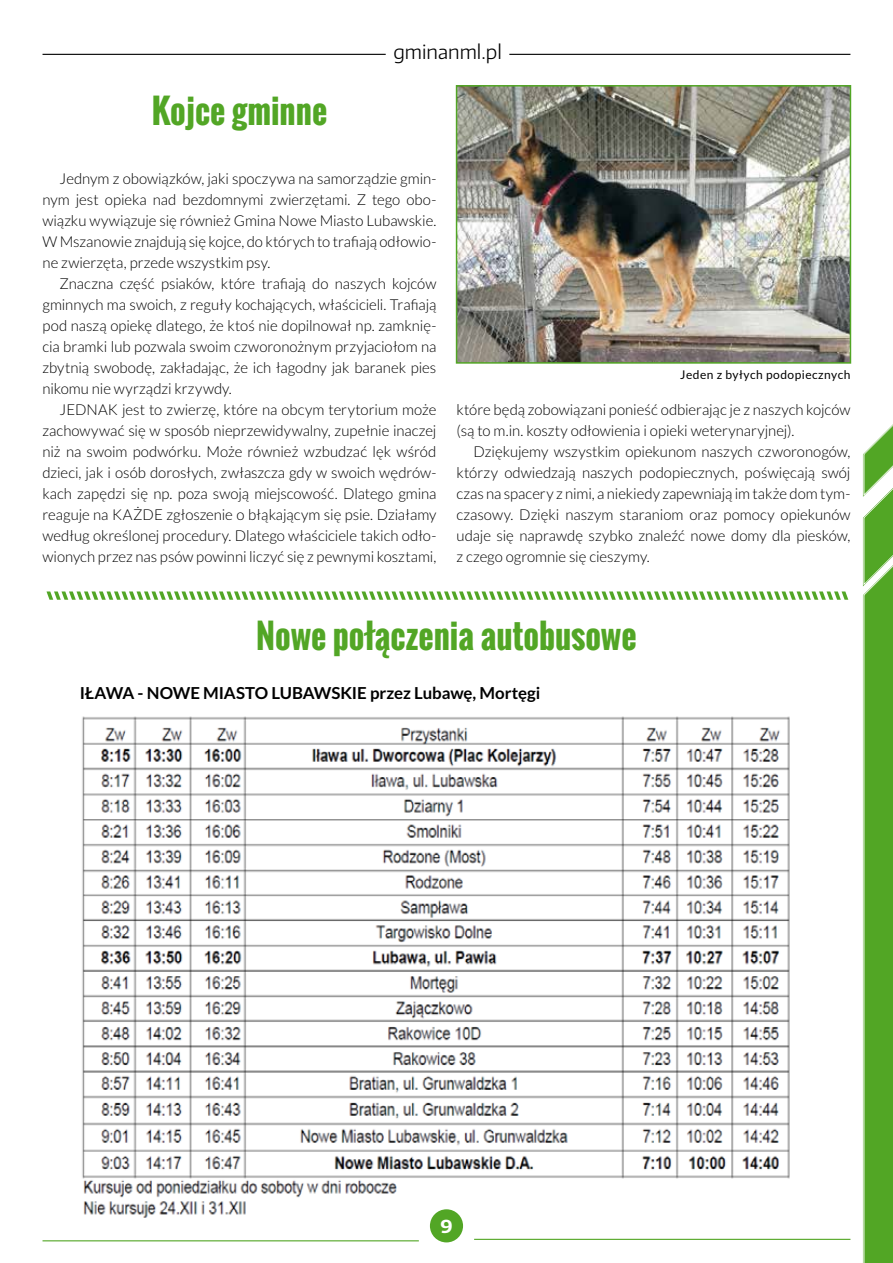
<style>
.page{position:relative;width:893px;height:1263px;background:#fff}
.page>*{position:absolute;margin:0;border:0;box-sizing:border-box;transform-origin:0 0}
.t1{font:700 33px "Oswald";color:#52a625}
.t2{font:300 19.5px "Encode Sans";color:#000}
.t3{font:700 18px "Encode Sans";color:#fff}
.t4{font:700 16.5px "Lato";letter-spacing:-.005em;color:#000}
.t5{font:300 15px/21px "Lato";letter-spacing:-.005em;color:#000;text-align:justify}
.t6{font:12px "Lato";letter-spacing:.04em;color:#000}
</style>
<div class="page">
<hr style="left:43px;top:54px;width:343px;height:1px;background:#000">
<hr style="left:509px;top:54px;width:341px;height:1px;background:#000">
<svg style="left:863px;top:424px;width:30px;height:839px;background:#6eb449"></svg>
<img style="left:82px;top:716px;width:708px;height:505px">
<svg style="left:47px;top:591px;width:801px;height:9px"></svg>
<img style="left:459px;top:88px;width:389px;height:273px">
<div style="left:456px;top:85px;width:395px;height:279px;border:2px solid #52a625"></div>
<div style="left:430px;top:1209px;width:33px;height:33px;background:#52a625;border-radius:50%"></div>
<hr style="left:43px;top:1240px;width:376px;height:1px;background:#52a625">
<hr style="left:474px;top:1239px;width:376px;height:1px;background:#52a625">
<h1 class="t1" style="left:152px;top:86px;width:177px">Kojce gminne</h1>
<h2 class="t2" style="left:393px;top:39px;width:110px">gminanml.pl</h2>
<p class="t5" style="left:43px;top:168px;width:395px;text-indent:17px">Jednym z obowiązków, jaki spoczywa na samorządzie gmin&shy;nym jest opieka nad bezdomnymi zwierzętami. Z tego obo&shy;wiązku wywiązuje się również Gmina Nowe Miasto Lubawskie.<br>W Mszanowie znajdują się kojce, do których to trafiają odłowio&shy;ne zwierzęta, przede wszystkim psy.</p>
<p class="t5" style="left:43px;top:273px;width:395px;text-indent:17px">Znaczna część psiaków, które trafiają do naszych kojców gminnych ma swoich, z reguły kochających, właścicieli. Trafiają pod naszą opiekę dlatego, że ktoś nie dopilnował np. zamknię&shy;cia bramki lub pozwala swoim czworonożnym przyjaciołom na zbytnią swobodę, zakładając, że ich łagodny jak baranek pies nikomu nie wyrządzi krzywdy.</p>
<p class="t5" style="left:43px;top:399px;width:395px;text-indent:17px">JEDNAK jest to zwierzę, które na obcym terytorium może zachowywać się w sposób nieprzewidywalny, zupełnie inaczej niż na swoim podwórku. Może również wzbudzać lęk wśród dzieci, jak i osób dorosłych, zwłaszcza gdy w swoich wędrów&shy;kach zapędzi się np. poza swoją miejscowość. Dlatego gmina reaguje na KAŻDE zgłoszenie o błąkającym się psie. Działamy według określonej procedury. Dlatego właściciele takich odło&shy;wionych przez nas psów powinni liczyć się z pewnymi kosztami,</p>
<p class="t6" style="left:680px;top:368px;width:172px">Jeden z byłych podopiecznych</p>
<p class="t5" style="left:457px;top:399px;width:395px">które będą zobowiązani ponieść odbierając je z naszych kojców (są to m.in. koszty odłowienia i opieki weterynaryjnej).</p>
<p class="t5" style="left:457px;top:441px;width:395px;text-indent:17px">Dziękujemy wszystkim opiekunom naszych czworonogów, którzy odwiedzają naszych podopiecznych, poświęcają swój czas na spacery z nimi, a niekiedy zapewniają im także dom tym&shy;czasowy. Dzięki naszym staraniom oraz pomocy opiekunów udaje się naprawdę szybko znaleźć nowe domy dla piesków, z czego ogromnie się cieszymy.</p>
<h1 class="t1" style="left:256px;top:611px;width:382px">Nowe połączenia autobusowe</h1>
<p class="t4" style="left:80px;top:684px;width:462px">IŁAWA - NOWE MIASTO LUBAWSKIE przez Lubawę, Mortęgi</p>
<p class="t3" style="left:440px;top:1214px;width:14px">9</p>
</div>
